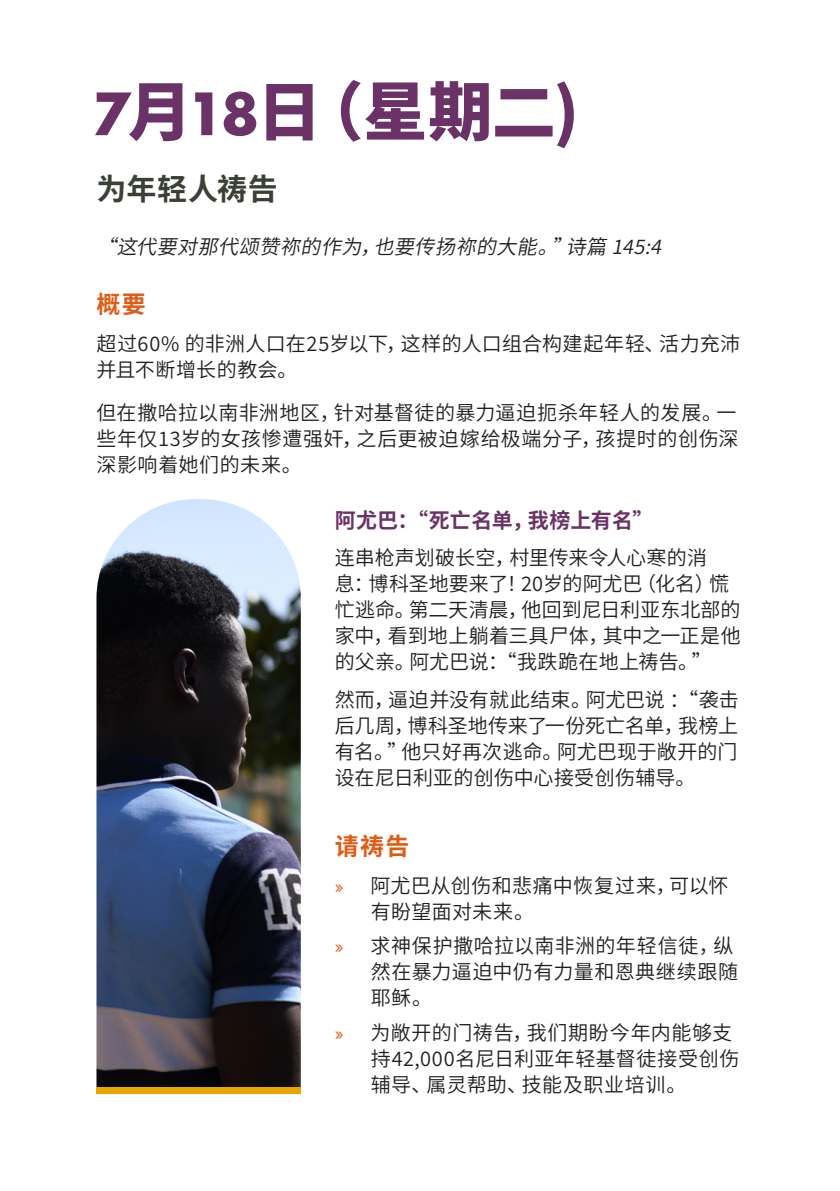
<style>
.page{position:relative;width:840px;height:1191px;background:#fff}
.page>*{position:absolute;margin:0;border:0;box-sizing:border-box;transform-origin:0 0}
.Date{font:800 64px "Source Han Sans SC";color:#6b3267}
.Subtitle-Demi{font:700 30px "Source Han Sans SC";letter-spacing:.015em;color:#3b4037}
.Pray{font:700 24px "Source Han Sans SC";color:#e05c16}
.Pray-2{font:700 21px "Source Han Sans SC";letter-spacing:.01em;color:#6b3267}
.Body_copy-Regular_le{font:20px/26px "Source Han Sans SC";letter-spacing:.015em;color:#231f20}
.Body_copy-Regular_le-2{font:italic 20px "Source Han Sans SC";color:#231f20}
.s1{font-family:"Futura PT";font-weight:700}
.s2{font-family:"Proxima Nova";color:#e05c16}
</style>
<div class="page">
<img style="left:96px;top:499px;width:204px;height:588px">
<div style="left:96px;top:1087px;width:204px;height:6px;background:#eba500"></div>
<p class="Date" style="left:91px;top:76px;width:489px"><span class="s1">7</span>月<span class="s1">18</span>日（星期二)</p>
<p class="Subtitle-Demi" style="left:96px;top:172px;width:183px">为年轻人祷告</p>
<p class="Body_copy-Regular_le-2" style="left:96px;top:235px;width:576px">“这代要对那代颂赞祢的作为，也要传扬祢的大能。”诗篇 145:4</p>
<p class="Pray" style="left:96px;top:291px;width:51px">概要</p>
<p class="Body_copy-Regular_le" style="left:96px;top:331px;width:645px">超过60% 的非洲人口在25岁以下，这样的人口组合构建起年轻、活力充沛并且不断增长的教会。</p>
<p class="Body_copy-Regular_le" style="left:96px;top:400px;width:643px;text-align:justify">但在撒哈拉以南非洲地区，针对基督徒的暴力逼迫扼杀年轻人的发展。一些年仅13岁的女孩惨遭强奸，之后更被迫嫁给极端分子，孩提时的创伤深深影响着她们的未来。</p>
<p class="Pray-2" style="left:334px;top:508px;width:320px">阿尤巴：“死亡名单，我榜上有名”</p>
<p class="Body_copy-Regular_le" style="left:334px;top:545px;width:407px">连串枪声划破长空，村里传来令人心寒的消<br>息：博科圣地要来了！20岁的阿尤巴（化名）慌忙逃命。第二天清晨，他回到尼日利亚东北部的家中，看到地上躺着三具尸体，其中之一正是他的父亲。阿尤巴说：“我跌跪在地上祷告。”</p>
<p class="Body_copy-Regular_le" style="left:334px;top:687px;width:405px;text-align:justify">然而，逼迫并没有就此结束。阿尤巴说 ：“袭击后几周，博科圣地传来了一份死亡名单，我榜上有名。”他只好再次逃命。阿尤巴现于敞开的门设在尼日利亚的创伤中心接受创伤辅导。</p>
<p class="Pray" style="left:334px;top:833px;width:76px">请祷告</p>
<p class="Body_copy-Regular_le" style="left:370px;top:873px;width:359px;text-indent:-36px"><span class="s2">»</span> 阿尤巴从创伤和悲痛中恢复过来，可以怀有盼望面对未来。</p>
<p class="Body_copy-Regular_le" style="left:370px;top:933px;width:368px;text-indent:-36px"><span class="s2">»</span> 求神保护撒哈拉以南非洲的年轻信徒，纵然在暴力逼迫中仍有力量和恩典继续跟随耶稣。</p>
<p class="Body_copy-Regular_le" style="left:370px;top:1020px;width:370px;text-indent:-36px"><span class="s2">»</span> 为敞开的门祷告，我们期盼今年内能够支持42,000名尼日利亚年轻基督徒接受创伤辅导、属灵帮助、技能及职业培训。</p>
</div>
